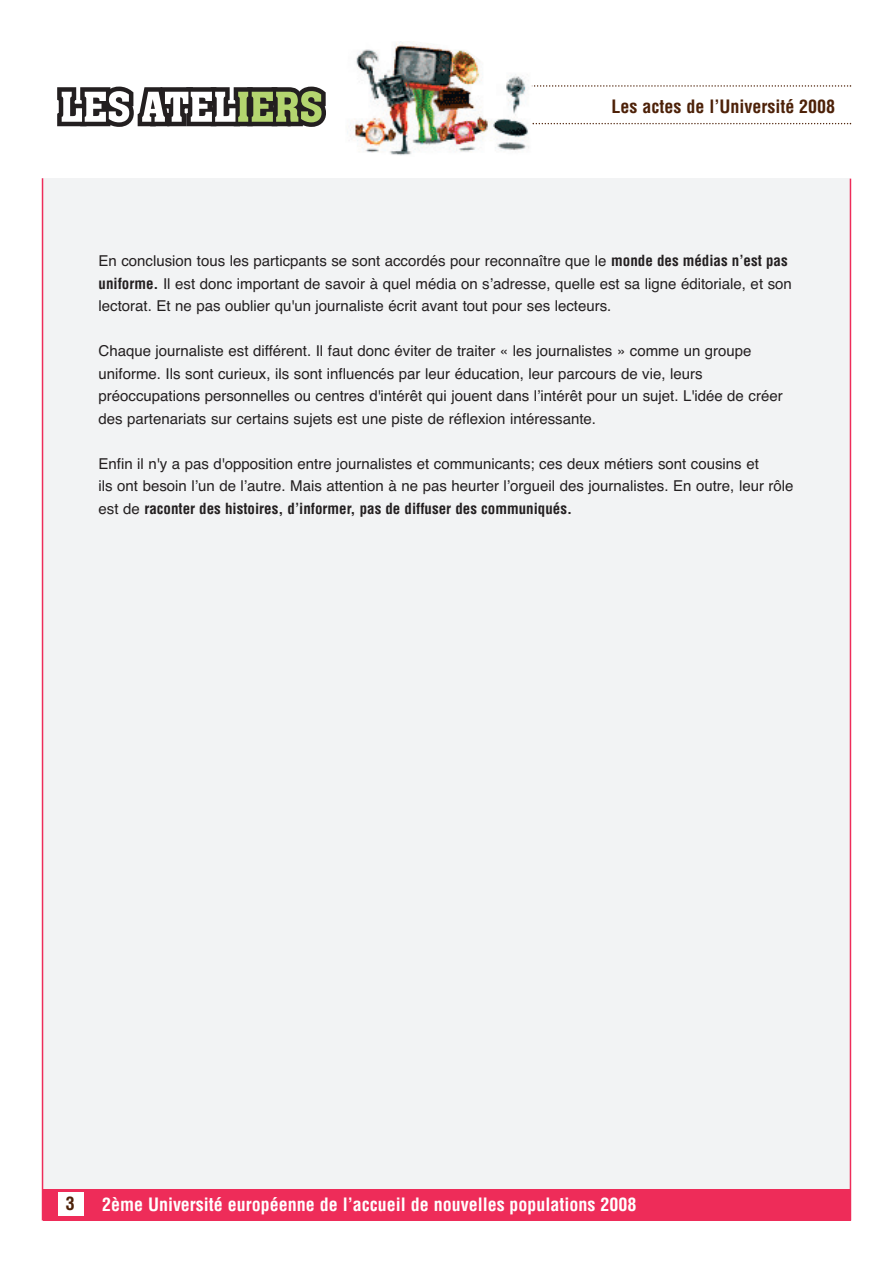
<style>
.page{position:relative;width:893px;height:1263px;background:#fff}
.page>*{position:absolute;margin:0;border:0;box-sizing:border-box;transform-origin:0 0}
.t1{font:700 condensed 18px "Helvetica";color:#fff}
.t2{font:700 condensed 18px "Helvetica";color:#4d2108}
.t3{font:15px/22.5px "Helvetica";color:#231f20}
.s1{font-weight:700;font-stretch:condensed}
</style>
<div class="page">
<div style="left:43px;top:179px;width:807px;height:1009px;background:#f2f3f4"></div>
<svg style="left:57px;top:86px;width:269px;height:41px"></svg>
<svg style="left:532px;top:85px;width:319px;height:2px"></svg>
<svg style="left:532px;top:123px;width:319px;height:1px"></svg>
<div style="left:43px;top:1188px;width:807px;height:32px;background:#ee2c59"></div>
<hr style="left:850px;top:179px;width:1px;height:1041px;background:#ee2c59">
<img style="left:347px;top:41px;width:185px;height:115px">
<div style="left:58px;top:1192px;width:25px;height:24px;background:#fff"></div>
<hr style="left:42px;top:178px;width:1px;height:1042px;background:#ee2c59">
<p class="t2" style="left:612px;top:100px;width:225px">Les actes de l’Université 2008</p>
<p class="t3" style="left:99px;top:251px;width:695px">En conclusion tous les particpants se sont accordés pour reconnaître que le <span class="s1">monde des médias n’est pas uniforme.</span> Il est donc important de savoir à quel média on s’adresse, quelle est sa ligne éditoriale, et son lectorat. Et ne pas oublier qu'un journaliste écrit avant tout pour ses lecteurs.</p>
<p class="t3" style="left:99px;top:341px;width:686px">Chaque journaliste est différent. Il faut donc éviter de traiter « les journalistes » comme un groupe uniforme. Ils sont curieux, ils sont influencés par leur éducation, leur parcours de vie, leurs préoccupations personnelles ou centres d'intérêt qui jouent dans l’intérêt pour un sujet. L'idée de créer des partenariats sur certains sujets est une piste de réflexion intéressante.</p>
<p class="t3" style="left:99px;top:454px;width:696px">Enfin il n'y a pas d'opposition entre journalistes et communicants; ces deux métiers sont cousins et<br>ils ont besoin l’un de l’autre. Mais attention à ne pas heurter l’orgueil des journalistes. En outre, leur rôle est de <span class="s1">raconter des histoires, d’informer, pas de diffuser des communiqués.</span></p>
<p class="t2" style="left:66px;top:1196px;width:10px">3</p>
<p class="t1" style="left:102px;top:1197px;width:536px">2ème Université européenne de l’accueil de nouvelles populations 2008</p>
</div>
